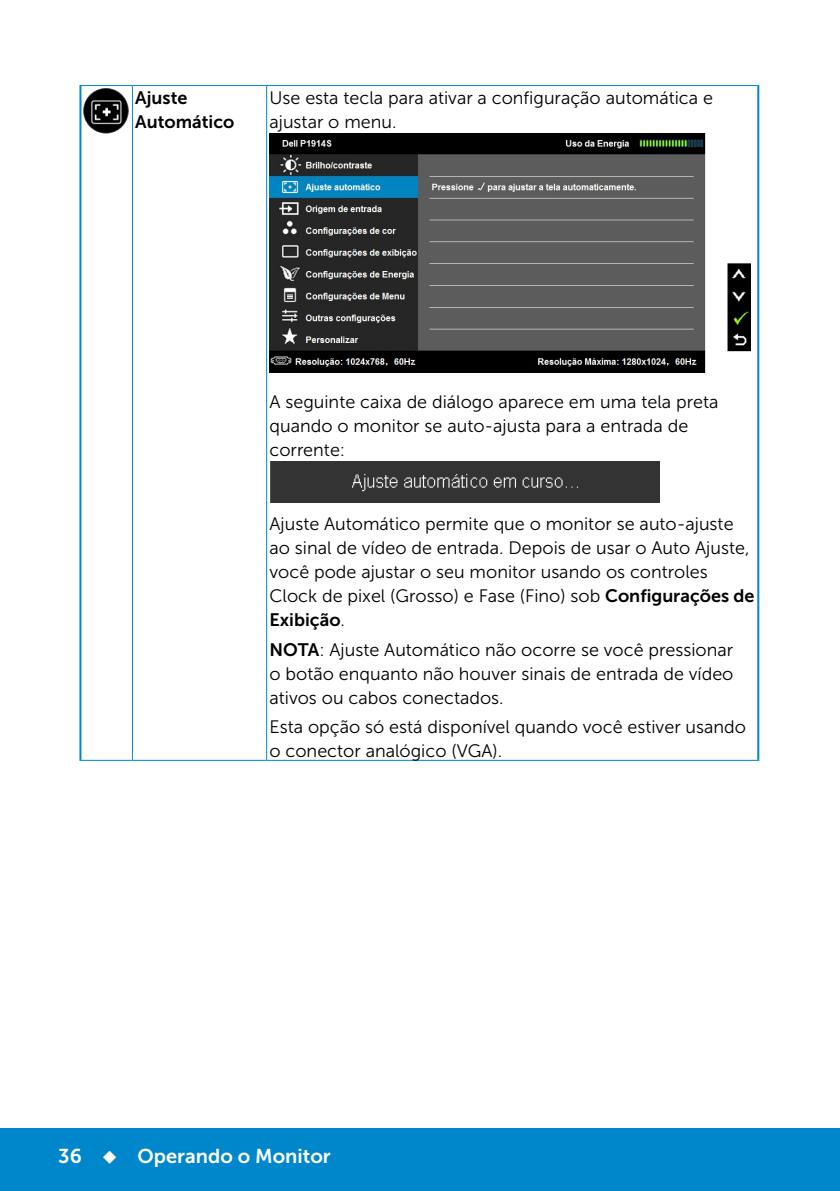
<style>
.page{position:relative;width:840px;height:1191px;background:#fff}
.page>*{position:absolute;margin:0;border:0;box-sizing:border-box;transform-origin:0 0}
.t1{font:20px "Museo Sans For Dell 700";color:#fff}
.t2{font:18px/24px "Museo Sans For Dell 300";color:#000}
.t3{font:18px/24px "Museo Sans For Dell 700";color:#000}
.s1{font-family:"Museo Sans For Dell 700"}
.s2{font-family:"Museo Sans For Dell 300"}
</style>
<div class="page">
<div style="left:0;top:1128px;width:839px;height:63px;background:#0087cb"></div>
<hr style="left:79px;top:86px;width:2px;height:674px;background:#0087cb">
<hr style="left:79px;top:85px;width:53px;height:1px;background:#0087cb">
<hr style="left:132px;top:86px;width:1px;height:674px;background:#0087cb">
<hr style="left:132px;top:85px;width:134px;height:1px;background:#0087cb">
<hr style="left:266px;top:86px;width:1px;height:674px;background:#0087cb">
<hr style="left:756px;top:86px;width:2px;height:674px;background:#0087cb">
<hr style="left:266px;top:85px;width:492px;height:1px;background:#0087cb">
<hr style="left:79px;top:760px;width:53px;height:1px;background:#0087cb">
<hr style="left:132px;top:760px;width:134px;height:1px;background:#0087cb">
<hr style="left:266px;top:760px;width:492px;height:1px;background:#0087cb">
<img style="left:83px;top:88px;width:46px;height:46px">
<img style="left:269px;top:133px;width:481px;height:240px">
<img style="left:270px;top:461px;width:389px;height:41px">
<p class="t3" style="left:135px;top:85px;width:101px">Ajuste<br>Automático</p>
<p class="t2" style="left:269px;top:86px;width:445px">Use esta tecla para ativar a configuração automática e ajustar o menu.</p>
<p class="t2" style="left:269px;top:389px;width:450px">A seguinte caixa de diálogo aparece em uma tela preta quando o monitor se auto-ajusta para a entrada de corrente:</p>
<p class="t2" style="left:269px;top:512px;width:486px">Ajuste Automático permite que o monitor se auto-ajuste ao sinal de vídeo de entrada. Depois de usar o Auto Ajuste, você pode ajustar o seu monitor usando os controles Clock de pixel (Grosso) e Fase (Fino) sob <span class="s1">Configurações de</span></p>
<p class="t3" style="left:269px;top:608px;width:77px">Exibição<span class="s2">.</span></p>
<p class="t2" style="left:269px;top:637px;width:465px;text-align:justify"><span class="s1">NOTA</span>: Ajuste Automático não ocorre se você pressionar o botão enquanto não houver sinais de entrada de vídeo ativos ou cabos conectados.</p>
<p class="t2" style="left:269px;top:715px;width:478px">Esta opção só está disponível quando você estiver usando o conector analógico (VGA).</p>
<p class="t1" style="left:58px;top:1144px;width:274px">36 ◆ Operando o Monitor</p>
</div>
